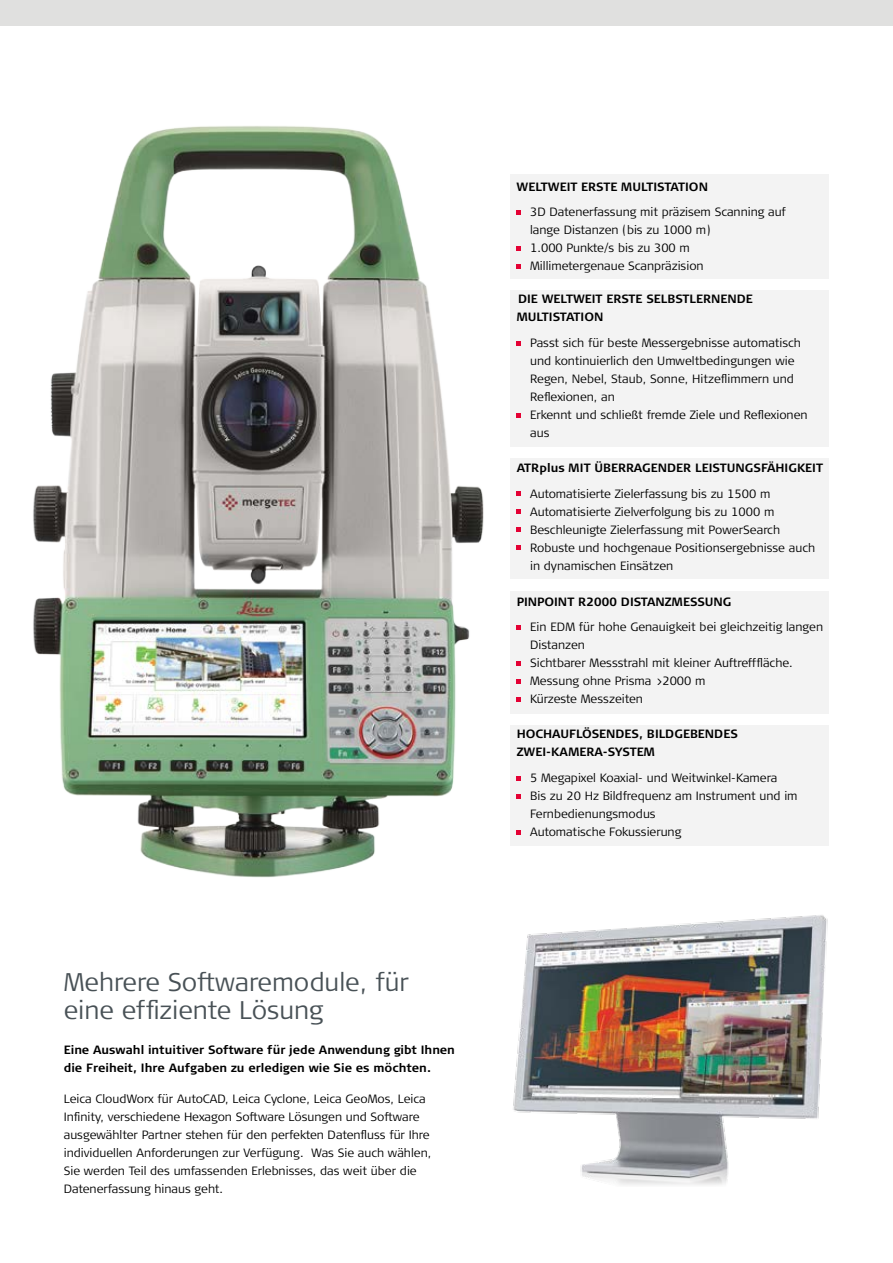
<style>
.page{position:relative;width:893px;height:1263px;background:#fff}
.page>*{position:absolute;margin:0;border:0;box-sizing:border-box;transform-origin:0 0}
.t1{font:300 25.5px/28.5px "Signa Column";color:#485156}
.t2{font:300 12px/18px "Signa Column";color:#000}
.t3{font:700 12px/18px "Signa Column";color:#000}
</style>
<div class="page">
<img style="left:33px;top:126px;width:451px;height:752px">
<div style="left:0;top:0;width:893px;height:26px;background:#e0e0df"></div>
<div style="left:510px;top:174px;width:319px;height:105px;background:#f3f3f3"></div>
<div style="left:510px;top:290px;width:319px;height:156px;background:#f3f3f3"></div>
<div style="left:510px;top:458px;width:319px;height:121px;background:#f3f3f3"></div>
<div style="left:510px;top:725px;width:319px;height:121px;background:#f3f3f3"></div>
<div style="left:510px;top:591px;width:319px;height:122px;background:#f3f3f3"></div>
<svg style="left:517px;top:211px;width:4px;height:4px"></svg>
<svg style="left:517px;top:247px;width:4px;height:4px"></svg>
<svg style="left:517px;top:265px;width:4px;height:4px"></svg>
<svg style="left:517px;top:341px;width:4px;height:5px"></svg>
<svg style="left:517px;top:413px;width:4px;height:5px"></svg>
<svg style="left:517px;top:492px;width:4px;height:4px"></svg>
<svg style="left:517px;top:510px;width:4px;height:4px"></svg>
<svg style="left:517px;top:528px;width:4px;height:4px"></svg>
<svg style="left:517px;top:546px;width:4px;height:4px"></svg>
<svg style="left:517px;top:626px;width:4px;height:4px"></svg>
<svg style="left:517px;top:662px;width:4px;height:4px"></svg>
<svg style="left:517px;top:680px;width:4px;height:4px"></svg>
<svg style="left:517px;top:698px;width:4px;height:4px"></svg>
<svg style="left:517px;top:777px;width:4px;height:4px"></svg>
<svg style="left:517px;top:795px;width:4px;height:4px"></svg>
<svg style="left:517px;top:831px;width:4px;height:4px"></svg>
<img style="left:513px;top:915px;width:315px;height:270px">
<h1 class="t1" style="left:64px;top:968px;width:347px">Mehrere Softwaremodule, für eine effiziente Lösung</h1>
<p class="t3" style="left:64px;top:1041px;width:393px">Eine Auswahl intuitiver Software für jede Anwendung gibt Ihnen die Freiheit, Ihre Aufgaben zu erledigen wie Sie es möchten.</p>
<p class="t2" style="left:64px;top:1090px;width:369px">Leica CloudWorx für AutoCAD, Leica Cyclone, Leica GeoMos, Leica Infinity, verschiedene Hexagon Software Lösungen und Software ausgewählter Partner stehen für den perfekten Datenfluss für Ihre individuellen Anforderungen zur Verfügung. Was Sie auch wählen, Sie werden Teil des umfassenden Erlebnisses, das weit über die Datenerfassung hinaus geht.</p>
<p class="t3" style="left:517px;top:178px;width:193px">WELTWEIT ERSTE MULTISTATION</p>
<p class="t2" style="left:530px;top:203px;width:258px">3D Datenerfassung mit präzisem Scanning auf lange Distanzen (bis zu 1000 m)<br>1.000 Punkte/s bis zu 300 m Millimetergenaue Scanpräzision</p>
<p class="t3" style="left:517px;top:290px;width:238px">DIE WELTWEIT ERSTE SELBSTLERNENDE<br>MULTISTATION</p>
<p class="t2" style="left:530px;top:334px;width:279px">Passt sich für beste Messergebnisse automatisch und kontinuierlich den Umweltbedingungen wie Regen, Nebel, Staub, Sonne, Hitzeflimmern und Reflexionen, an<br>Erkennt und schließt fremde Ziele und Reflexionen aus</p>
<p class="t3" style="left:517px;top:459px;width:308px">ATRplus MIT ÜBERRAGENDER LEISTUNGSFÄHIGKEIT</p>
<p class="t2" style="left:530px;top:485px;width:286px">Automatisierte Zielerfassung bis zu 1500 m Automatisierte Zielverfolgung bis zu 1000 m Beschleunigte Zielerfassung mit PowerSearch Robuste und hochgenaue Positionsergebnisse auch in dynamischen Einsätzen</p>
<p class="t3" style="left:517px;top:593px;width:216px">PINPOINT R2000 DISTANZMESSUNG</p>
<p class="t2" style="left:530px;top:618px;width:294px">Ein EDM für hohe Genauigkeit bei gleichzeitig langen Distanzen<br>Sichtbarer Messstrahl mit kleiner Auftrefffläche.<br>Messung ohne Prisma &gt;2000 m<br>Kürzeste Messzeiten</p>
<p class="t3" style="left:517px;top:725px;width:223px">HOCHAUFLÖSENDES, BILDGEBENDES<br>ZWEI-KAMERA-SYSTEM</p>
<p class="t2" style="left:530px;top:769px;width:269px">5 Megapixel Koaxial- und Weitwinkel-Kamera<br>Bis zu 20 Hz Bildfrequenz am Instrument und im Fernbedienungsmodus<br>Automatische Fokussierung</p>
</div>
